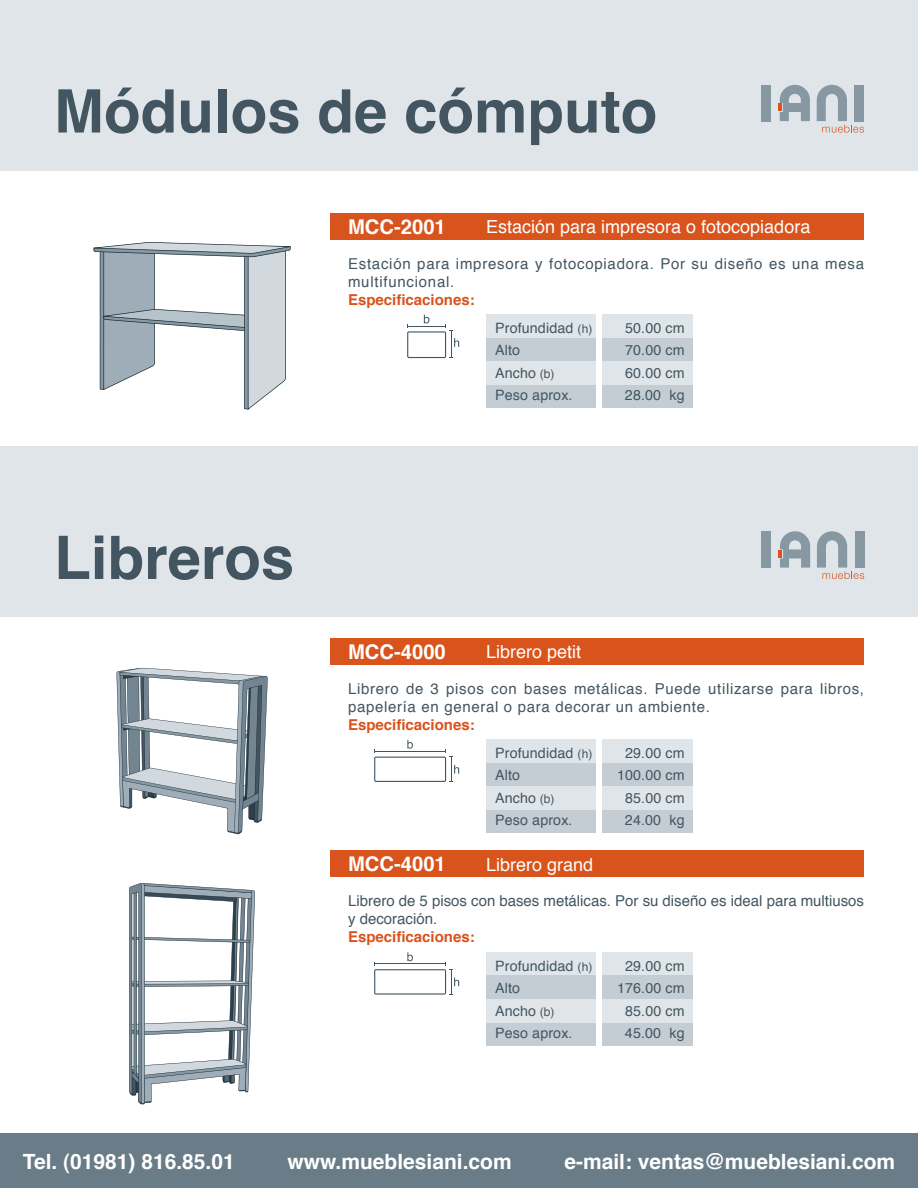
<style>
.page{position:relative;width:918px;height:1188px;background:#fff}
.page>*{position:absolute;margin:0;border:0;box-sizing:border-box;transform-origin:0 0}
.t1{font:700 60px "Helvetica";color:#435561}
.t2{font:700 21px "Helvetica";color:#fff}
.t3{font:700 20.25px "Helvetica";color:#fff}
.t4{font:18px "Helvetica";color:#fff}
.t5{font:15px/18px "Helvetica";letter-spacing:.045em;color:#435561}
.t6{font:15px/18px "Helvetica";color:#435561}
.t7{font:700 15px "Helvetica";color:#d9531c}
.t8{font:14.25px/22.5px "Helvetica";letter-spacing:.01em;color:#435561}
.s1{font-size:12px}
</style>
<div class="page">
<div style="left:0;top:0;width:918px;height:170px;background:#e0e5e9"></div>
<div style="left:330px;top:213px;width:534px;height:27px;background:#d9531c"></div>
<div style="left:330px;top:638px;width:534px;height:27px;background:#d9531c"></div>
<div style="left:330px;top:850px;width:534px;height:27px;background:#d9531c"></div>
<div style="left:0;top:1134px;width:918px;height:54px;background:#697c87"></div>
<div style="left:761px;top:92px;width:9px;height:29px;background:#8798a3"></div>
<div style="left:761px;top:85px;width:9px;height:6px;background:#8798a3"></div>
<svg style="left:779px;top:85px;width:31px;height:36px"></svg>
<svg style="left:817px;top:85px;width:47px;height:48px"></svg>
<div style="left:0;top:446px;width:918px;height:171px;background:#e0e5e9"></div>
<div style="left:761px;top:539px;width:9px;height:29px;background:#8798a3"></div>
<div style="left:761px;top:531px;width:9px;height:7px;background:#8798a3"></div>
<svg style="left:779px;top:531px;width:31px;height:37px"></svg>
<svg style="left:817px;top:531px;width:47px;height:48px"></svg>
<svg style="left:94px;top:242px;width:197px;height:167px"></svg>
<svg style="left:117px;top:668px;width:151px;height:166px"></svg>
<svg style="left:129px;top:883px;width:126px;height:221px"></svg>
<div style="left:486px;top:315px;width:207px;height:23px;background:#e0e5e9"></div>
<div style="left:486px;top:740px;width:207px;height:23px;background:#e0e5e9"></div>
<div style="left:486px;top:952px;width:207px;height:24px;background:#e0e5e9"></div>
<div style="left:486px;top:338px;width:207px;height:23px;background:#c4cdd4"></div>
<div style="left:486px;top:763px;width:207px;height:23px;background:#c4cdd4"></div>
<div style="left:486px;top:976px;width:207px;height:23px;background:#c4cdd4"></div>
<div style="left:486px;top:384px;width:207px;height:24px;background:#c4cdd4"></div>
<div style="left:486px;top:810px;width:207px;height:23px;background:#c4cdd4"></div>
<div style="left:486px;top:1022px;width:207px;height:24px;background:#c4cdd4"></div>
<div style="left:486px;top:361px;width:207px;height:23px;background:#e0e5e9"></div>
<div style="left:486px;top:786px;width:207px;height:24px;background:#e0e5e9"></div>
<div style="left:486px;top:999px;width:207px;height:23px;background:#e0e5e9"></div>
<div style="left:596px;top:310px;width:6px;height:106px;background:#fff"></div>
<div style="left:596px;top:736px;width:6px;height:105px;background:#fff"></div>
<div style="left:596px;top:948px;width:6px;height:105px;background:#fff"></div>
<svg style="left:407px;top:315px;width:52px;height:43px"></svg>
<svg style="left:374px;top:740px;width:85px;height:42px"></svg>
<svg style="left:374px;top:952px;width:85px;height:43px"></svg>
<h1 class="t1" style="left:54px;top:63px;width:605px">Módulos de cómputo</h1>
<h3 class="t3" style="left:348px;top:210px;width:99px">MCC-2001</h3>
<p class="t4" style="left:486px;top:213px;width:326px">Estación para impresora o fotocopiadora</p>
<p class="t5" style="left:348px;top:255px;width:518px">Estación para impresora y fotocopiadora. Por su diseño es una mesa multifuncional.</p>
<p class="t7" style="left:348px;top:287px;width:128px">Especificaciones:</p>
<h1 class="t1" style="left:54px;top:509px;width:242px">Libreros</h1>
<p class="t8" style="left:495px;top:317px;width:99px">Profundidad <span class="s1">(h)<br></span>Alto<br>Ancho <span class="s1">(b)<br></span>Peso aprox.</p>
<p class="t8" style="left:625px;top:317px;width:61px;text-align:justify">50.00 cm 70.00 cm 60.00 cm 28.00 kg</p>
<h3 class="t3" style="left:348px;top:635px;width:99px">MCC-4000</h3>
<p class="t4" style="left:486px;top:638px;width:97px">Librero petit</p>
<p class="t5" style="left:348px;top:680px;width:518px">Librero de 3 pisos con bases metálicas. Puede utilizarse para libros, papelería en general o para decorar un ambiente.</p>
<p class="t7" style="left:348px;top:713px;width:128px">Especificaciones:</p>
<h3 class="t3" style="left:348px;top:848px;width:99px">MCC-4001</h3>
<p class="t8" style="left:495px;top:742px;width:99px">Profundidad <span class="s1">(h)<br></span>Alto<br>Ancho <span class="s1">(b)<br></span>Peso aprox.</p>
<p class="t8" style="left:617px;top:742px;width:69px;text-align:center">29.00 cm<br>100.00 cm<br>85.00 cm<br>24.00 kg</p>
<p class="t4" style="left:486px;top:850px;width:109px">Librero grand</p>
<p class="t6" style="left:348px;top:893px;width:518px">Librero de 5 pisos con bases metálicas. Por su diseño es ideal para multiusos y decoración.</p>
<p class="t7" style="left:348px;top:925px;width:128px">Especificaciones:</p>
<p class="t8" style="left:495px;top:955px;width:99px">Profundidad <span class="s1">(h)<br></span>Alto<br>Ancho <span class="s1">(b)<br></span>Peso aprox.</p>
<p class="t8" style="left:617px;top:955px;width:69px;text-align:center">29.00 cm<br>176.00 cm<br>85.00 cm<br>45.00 kg</p>
<h2 class="t2" style="left:23px;top:1145px;width:214px">Tel. (01981) 816.85.01</h2>
<h2 class="t2" style="left:287px;top:1145px;width:226px">www.mueblesiani.com</h2>
<h2 class="t2" style="left:564px;top:1145px;width:332px">e-mail: ventas@mueblesiani.com</h2>
</div>
